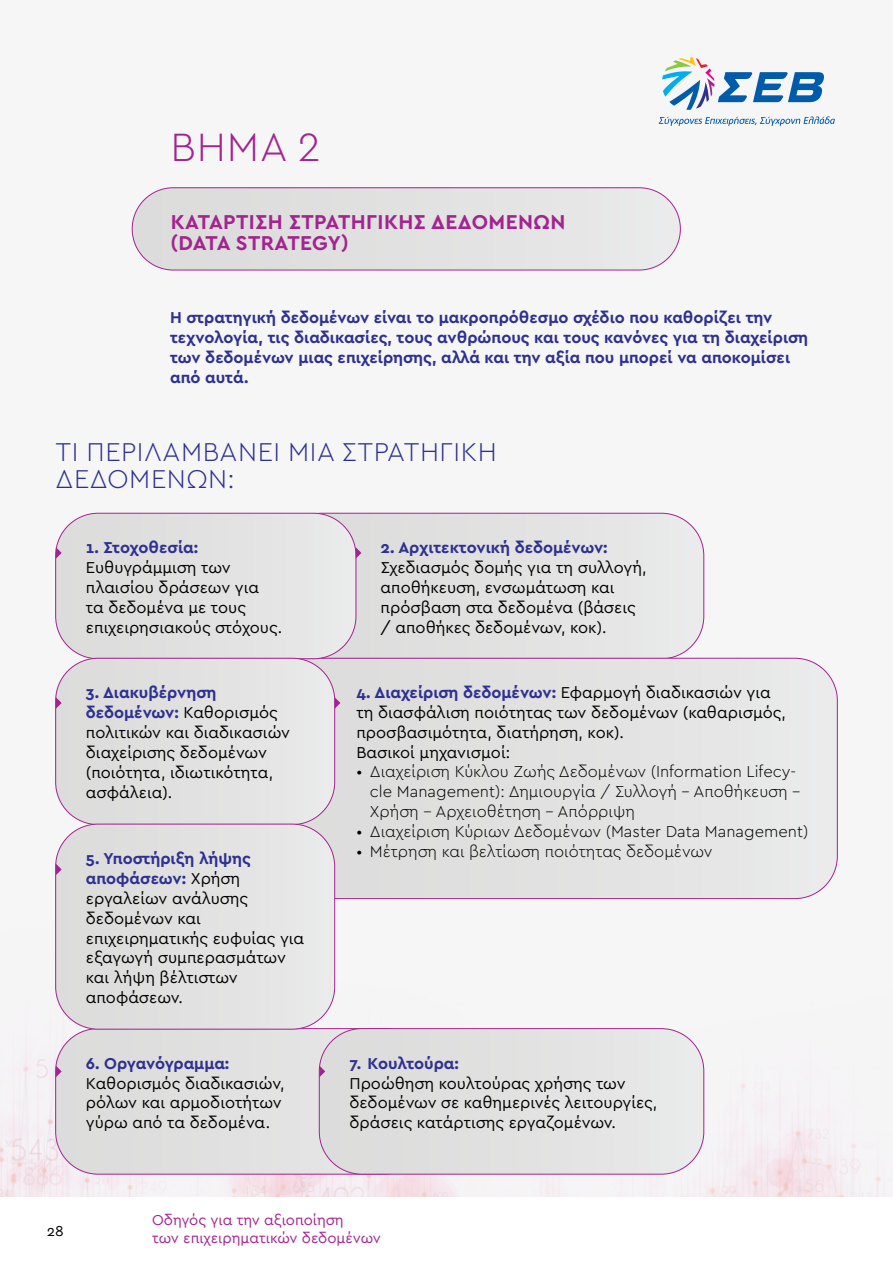
<style>
.page{position:relative;width:893px;height:1263px;background:#f6f6f6}
.page>*{position:absolute;margin:0;border:0;box-sizing:border-box;transform-origin:0 0}
.t1{font:300 41.4px "Cera GR";color:#a3238f}
.t2{font:300 27px/27px "Cera GR";letter-spacing:.02em;color:#2e3092}
.t3{font:700 21px/21px "Cera GR";letter-spacing:.02em;color:#a3238f}
.t4{font:16.5px/19.8px "Cera GR";color:#000}
.t5{font:700 16.5px/19.8px "Cera GR";color:#2e3092}
.t6{font:300 16.5px/19.8px "Cera GR";color:#000}
.t7{font:15px/18px "Cera GR";color:#a3238f}
.t8{font:15px "Cera GR";color:#000}
.s1{font-weight:700;color:#2e3092}
</style>
<div class="page">
<img style="left:0;top:927px;width:881px;height:270px">
<div style="left:0;top:1197px;width:893px;height:66px;background:#fff"></div>
<svg style="left:659px;top:116px;width:176px;height:10px"></svg>
<svg style="left:662px;top:57px;width:162px;height:53px"></svg>
<svg style="left:361px;top:513px;width:343px;height:145px"></svg>
<svg style="left:335px;top:658px;width:502px;height:240px"></svg>
<div style="left:132px;top:188px;width:548px;height:82px;background:#e2e1e1;border-radius:41px"></div>
<div style="left:132px;top:187px;width:549px;height:83px;border:1px solid #a3238f;border-radius:41px"></div>
<div style="left:56px;top:1029px;width:263px;height:145px;background:#e0dfdf"></div>
<svg style="left:319px;top:1029px;width:385px;height:145px"></svg>
<div style="left:319px;top:1028px;width:385px;height:146px;border:1px solid #a3238f;border-radius:43px"></div>
<svg style="left:56px;top:659px;width:279px;height:165px"></svg>
<svg style="left:56px;top:824px;width:279px;height:205px"></svg>
<div style="left:55px;top:824px;width:280px;height:205px;border:1px solid #a3238f;border-radius:43px"></div>
<svg style="left:56px;top:697px;width:6px;height:12px"></svg>
<svg style="left:335px;top:697px;width:5px;height:12px"></svg>
<svg style="left:56px;top:864px;width:6px;height:11px"></svg>
<svg style="left:56px;top:1066px;width:6px;height:11px"></svg>
<svg style="left:319px;top:1066px;width:6px;height:11px"></svg>
<svg style="left:56px;top:513px;width:305px;height:146px"></svg>
<h1 class="t1" style="left:170px;top:123px;width:152px">ΒΉ ΜΑ 2</h1>
<p class="t3" style="left:170px;top:212px;width:396px">ΚΑΤΆΡΤΙΣΗ ΣΤΡΑΤΗΓΙΚΉΣ ΔΕΔΟΜΈΝΩΝ (DATA STRATEGY)</p>
<p class="t5" style="left:170px;top:308px;width:640px">Η στρατηγική δεδομένων είναι το μακροπρόθεσμο σχέδιο που καθορίζει την τεχνολογία, τις διαδικασίες, τους ανθρώπους και τους κανόνες για τη διαχείριση των δεδομένων μιας επιχείρησης, αλλά και την αξία που μπορεί να αποκομίσει από αυτά.</p>
<h2 class="t2" style="left:56px;top:438px;width:438px">ΤΙ ΠΕΡΙΛΑΜΒΆΝΕΙ ΜΙΑ ΣΤΡΑΤΗΓΙΚΉ<br>ΔΕΔΟΜΈΝΩΝ:</h2>
<p class="t5" style="left:86px;top:538px;width:114px">1. Στοχοθεσία:</p>
<p class="t4" style="left:86px;top:558px;width:198px">Ευθυγράμμιση των πλαισίου δράσεων για<br>τα δεδομένα με τους επιχειρησιακούς στόχους.</p>
<p class="t4" style="left:86px;top:683px;width:206px"><span class="s1">3. Διακυβέρνηση δεδομένων:</span> Καθορισμός πολιτικών και διαδικασιών διαχείρισης δεδομένων (ποιότητα, ιδιωτικότητα, ασφάλεια).</p>
<p class="t4" style="left:86px;top:849px;width:220px"><span class="s1">5. Υποστήριξη λήψης αποφάσεων:</span> Χρήση εργαλείων ανάλυσης δεδομένων και επιχειρηματικής ευφυίας για εξαγωγή συμπερασμάτων και λήψη βέλτιστων αποφάσεων.</p>
<p class="t5" style="left:86px;top:1053px;width:145px">6. Οργανόγραμμα:</p>
<p class="t4" style="left:86px;top:1073px;width:200px">Καθορισμός διαδικασιών, ρόλων και αρμοδιοτήτων γύρω από τα δεδομένα.</p>
<p class="t5" style="left:381px;top:538px;width:229px">2. Αρχιτεκτονική δεδομένων:</p>
<p class="t4" style="left:381px;top:558px;width:267px">Σχεδιασμός δομής για τη συλλογή, αποθήκευση, ενσωμάτωση και πρόσβαση στα δεδομένα (βάσεις / αποθήκες δεδομένων, κοκ).</p>
<p class="t4" style="left:356px;top:683px;width:431px"><span class="s1">4. Διαχείριση δεδομένων:</span> Εφαρμογή διαδικασιών για τη διασφάλιση ποιότητας των δεδομένων (καθαρισμός, προσβασιμότητα, διατήρηση, κοκ).<br>Βασικοί μηχανισμοί:</p>
<p class="t6" style="left:370px;top:762px;width:431px;text-indent:-13px">• Διαχείριση Κύκλου Ζωής Δεδομένων (Information Lifecy&shy;cle Management): Δημιουργία / Συλλογή - Αποθήκευση –<br>Χρήση – Αρχειοθέτηση - Απόρριψη</p>
<p class="t6" style="left:356px;top:821px;width:454px">• Διαχείριση Κύριων Δεδομένων (Master Data Management)</p>
<p class="t6" style="left:356px;top:841px;width:358px">• Μέτρηση και βελτίωση ποιότητας δεδομένων</p>
<p class="t5" style="left:350px;top:1053px;width:111px">7. Κουλτούρα:</p>
<p class="t4" style="left:350px;top:1073px;width:309px">Προώθηση κουλτούρας χρήσης των δεδομένων σε καθημερινές λειτουργίες, δράσεις κατάρτισης εργαζομένων.</p>
<p class="t8" style="left:47px;top:1222px;width:18px">28</p>
<p class="t7" style="left:152px;top:1211px;width:230px">Οδηγός για την αξιοποίηση<br>των επιχειρηματικών δεδομένων</p>
</div>
